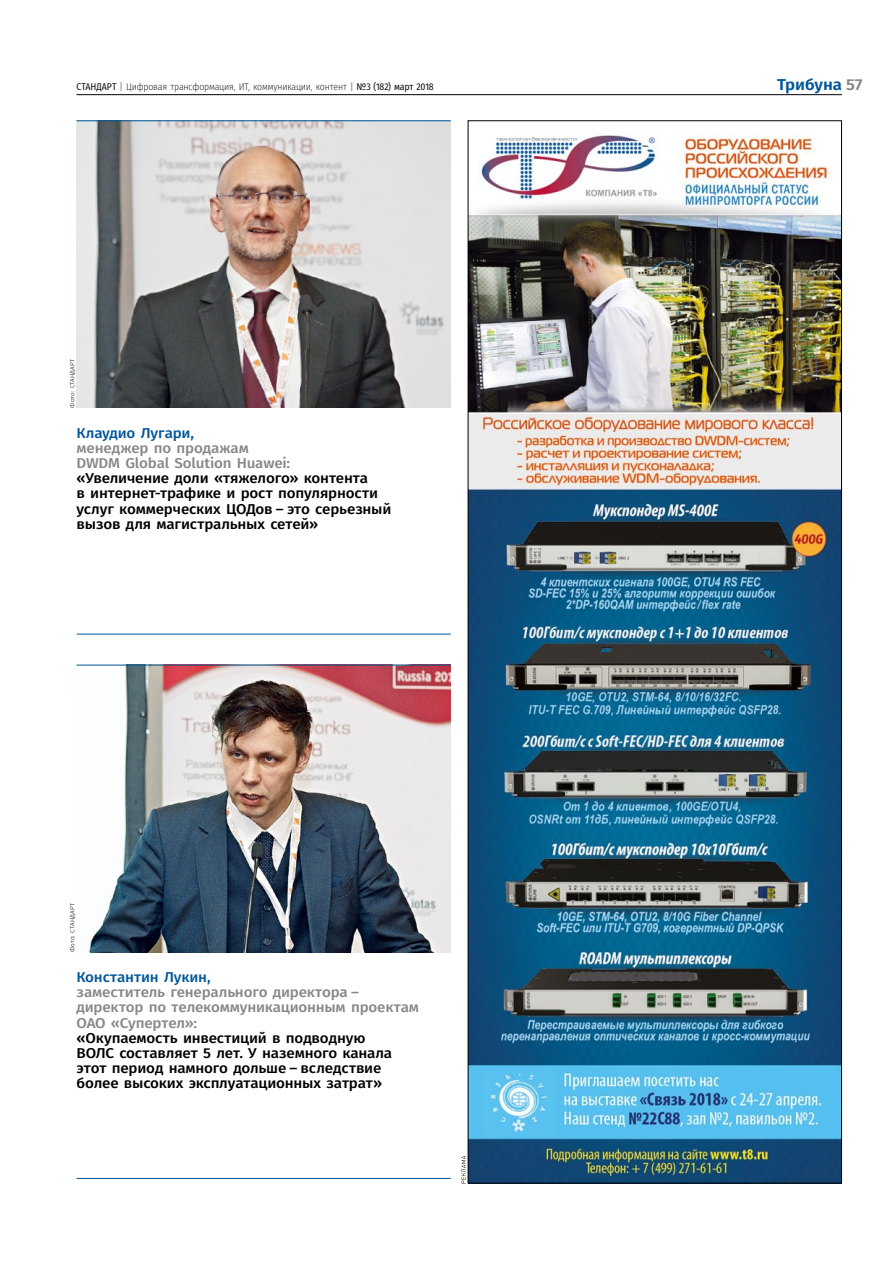
<style>
.page{position:relative;width:893px;height:1263px;background:#fff}
.page>*{position:absolute;margin:0;border:0;box-sizing:border-box;transform-origin:0 0}
.t1{font:600 15.75px "Fira Sans";letter-spacing:-.005em;color:#005799;scale:1.06 1}
.TribGcap{font:500 14.25px/15.1px "Fira Sans";letter-spacing:-.01em;color:#000;scale:1.07 1}
.t2{font:200 9.75px "Fira Sans Condensed";letter-spacing:-.015em;color:#000}
.gAut{font:300 6px "Fira Sans";letter-spacing:.015em;color:#000;scale:1.07 1}
.s1{font-weight:400}
.s2{color:#868786}
.s3{color:#005799}
</style>
<div class="page">
<img style="left:77px;top:121px;width:374px;height:287px">
<img style="left:89px;top:666px;width:362px;height:286px">
<hr style="left:77px;top:120px;width:374px;height:1px;background:#005799">
<hr style="left:77px;top:665px;width:374px;height:1px;background:#005799">
<hr style="left:77px;top:634px;width:374px;height:1px;background:#005799">
<hr style="left:77px;top:1178px;width:374px;height:1px;background:#005799">
<img style="left:470px;top:131px;width:370px;height:1050px">
<svg style="left:462px;top:1156px;width:4px;height:27px"></svg>
<hr style="left:77px;top:94px;width:765px;height:1px;background:#000">
<p class="t2" style="left:77px;top:80px;width:359px"><span class="s1">СТАНДАРТ</span> | Цифровая трансформация, ИТ, коммуникации, контент | <span class="s1">№3 (182) март 2018</span></p>
<p class="t1" style="left:777px;top:72px;width:82px">Трибуна <span class="s2">57</span></p>
<p class="gAut" style="left:68px;top:408px;width:47px;rotate:-90deg">Фото: СТАНДАРТ</p>
<p class="TribGcap" style="left:77px;top:425px;width:296px"><span class="s3">Клаудио Лугари,<br></span><span class="s2">менеджер по продажам<br>DWDM Global Solution Huawei:<br></span>«Увеличение доли «тяжелого» контента<br>в интернет-трафике и рост популярности услуг коммерческих ЦОДов – это серьезный вызов для магистральных сетей»</p>
<p class="gAut" style="left:68px;top:952px;width:47px;rotate:-90deg">Фото: СТАНДАРТ</p>
<p class="TribGcap" style="left:77px;top:969px;width:322px"><span class="s3">Константин Лукин,<br></span><span class="s2">заместитель генерального директора – директор по телекоммуникационным проектам ОАО «Супертел»:<br></span>«Окупаемость инвестиций в подводную<br>ВОЛС составляет 5 лет. У наземного канала этот период намного дольше – вследствие более высоких эксплуатационных затрат»</p>
</div>
